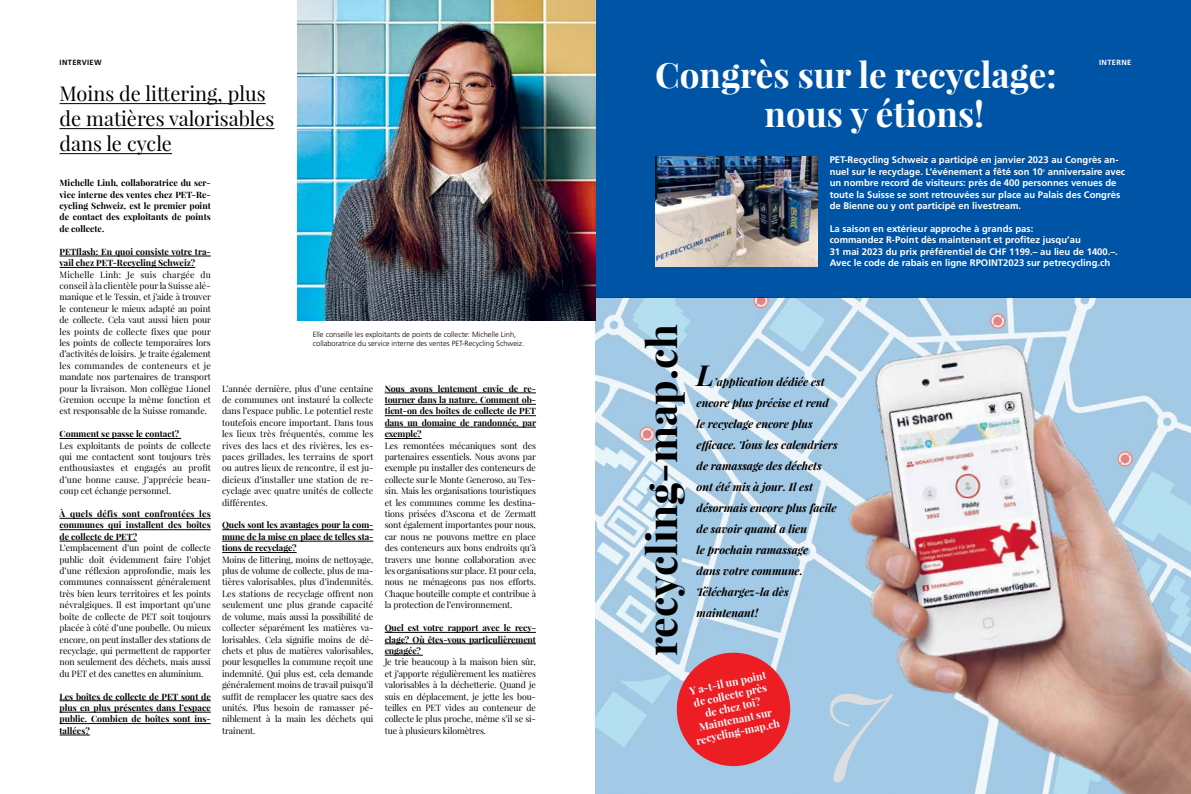
<style>
.page{position:relative;width:1191px;height:794px;background:#fff}
.page>*{position:absolute;margin:0;border:0;box-sizing:border-box;transform-origin:0 0}
.t1{font:italic 120px "Playfair Display";color:#dcddde}
.t2{font:700 41px "Playfair Display";color:#000}
.t3{font:700 35px/39px "Playfair Display";color:#fff}
.t4{font:italic 700 29px "Playfair Display";color:#000}
.t5{font:20px/25px "Playfair Display";color:#000}
.t6{font:italic 700 11px/21px "Playfair Display";color:#000}
.t7{font:700 10.5px/12.5px "Playfair Display";color:#fff;text-align:center}
.t8{font:700 9.5px/11.4px "Frutiger";color:#fff}
.t9{font:8.8px/11.4px "Playfair Display";letter-spacing:-.01em;color:#000;text-align:justify}
.t10{font:700 8.8px/11.4px "Playfair Display";letter-spacing:-.005em;color:#000;text-align:justify}
.t11{font:300 7.5px/9px "Frutiger";color:#000}
.t12{font:700 7.5px "Frutiger";letter-spacing:.05em;color:#000}
.t13{font:700 7.5px "Frutiger";color:#fff}
</style>
<div class="page">
<div style="left:595px;top:0;width:596px;height:298px;background:#0054a6"></div>
<img style="left:595px;top:298px;width:596px;height:496px">
<img style="left:814px;top:322px;width:377px;height:472px">
<img style="left:655px;top:156px;width:162px;height:111px">
<img style="left:298px;top:0;width:297px;height:320px">
<svg style="left:671px;top:647px;width:124px;height:124px;background:#d55967"></svg>
<hr style="left:60px;top:256px;width:151px;height:1px;background:#000">
<hr style="left:60px;top:267px;width:135px;height:1px;background:#000">
<hr style="left:60px;top:438px;width:121px;height:1px;background:#000">
<hr style="left:60px;top:518px;width:151px;height:1px;background:#000">
<hr style="left:60px;top:529px;width:151px;height:1px;background:#000">
<hr style="left:60px;top:541px;width:77px;height:1px;background:#000">
<hr style="left:60px;top:700px;width:151px;height:1px;background:#000">
<hr style="left:60px;top:712px;width:151px;height:1px;background:#000">
<hr style="left:60px;top:723px;width:151px;height:1px;background:#000">
<hr style="left:60px;top:735px;width:30px;height:1px;background:#000">
<hr style="left:222px;top:529px;width:151px;height:1px;background:#000">
<hr style="left:222px;top:541px;width:151px;height:1px;background:#000">
<hr style="left:222px;top:552px;width:75px;height:1px;background:#000">
<hr style="left:60px;top:103px;width:206px;height:1px;background:#000">
<hr style="left:60px;top:128px;width:214px;height:1px;background:#000">
<hr style="left:60px;top:153px;width:112px;height:1px;background:#000">
<hr style="left:385px;top:393px;width:151px;height:1px;background:#000">
<hr style="left:385px;top:404px;width:151px;height:1px;background:#000">
<hr style="left:385px;top:415px;width:151px;height:1px;background:#000">
<hr style="left:385px;top:427px;width:151px;height:1px;background:#000">
<hr style="left:385px;top:438px;width:37px;height:1px;background:#000">
<hr style="left:385px;top:632px;width:151px;height:1px;background:#000">
<hr style="left:385px;top:643px;width:151px;height:1px;background:#000">
<hr style="left:385px;top:655px;width:38px;height:1px;background:#000">
<p class="t12" style="left:60px;top:58px;width:44px">Interview</p>
<h3 class="t5" style="left:60px;top:80px;width:216px">Moins de littering, plus de matières valorisables dans le cycle</h3>
<p class="t10" style="left:60px;top:177px;width:153px">Michelle Linh, collaboratrice du ser&shy;vice interne des ventes chez PET-Re&shy;cycling Schweiz, est le premier point de contact des exploitants de points de collecte.</p>
<p class="t10" style="left:60px;top:246px;width:153px">PETflash: En quoi consiste votre tra&shy;vail chez PET-Recycling Schweiz?</p>
<p class="t9" style="left:60px;top:268px;width:153px">Michelle Linh: Je suis chargée du conseil à la clientèle pour la Suisse alé&shy;manique et le Tessin, et j’aide à trouver le conteneur le mieux adapté au point de collecte. Cela vaut aussi bien pour les points de collecte fixes que pour les points de collecte temporaires lors d’activités de loisirs. Je traite également les commandes de conteneurs et je mandate nos partenaires de transport pour la livraison. Mon collègue Lionel Gremion occupe la même fonction et est responsable de la Suisse romande.</p>
<p class="t10" style="left:60px;top:428px;width:121px">Comment se passe le contact?</p>
<p class="t9" style="left:60px;top:439px;width:153px">Les exploitants de points de collecte qui me contactent sont toujours très enthousiastes et engagés au profit d’une bonne cause. J’apprécie beau&shy;coup cet échange personnel.</p>
<p class="t10" style="left:60px;top:508px;width:153px">À quels défis sont confrontées les communes qui installent des boîtes de collecte de PET?</p>
<p class="t9" style="left:60px;top:542px;width:153px">L’emplacement d’un point de collecte public doit évidemment faire l’objet d’une réflexion approfondie, mais les communes connaissent généralement très bien leurs territoires et les points névralgiques. Il est important qu’une boîte de collecte de PET soit toujours placée à côté d’une poubelle. Ou mieux encore, on peut installer des stations de recyclage, qui permettent de rapporter non seulement des déchets, mais aussi du PET et des canettes en aluminium.</p>
<p class="t10" style="left:60px;top:690px;width:153px">Les boîtes de collecte de PET sont de plus en plus présentes dans l’espace public. Combien de boîtes sont ins&shy;tallées?</p>
<p class="t11" style="left:313px;top:330px;width:213px">Elle conseille les exploitants de points de collecte: Michelle Linh, collaboratrice du service interne des ventes PET-Recycling Schweiz.</p>
<p class="t9" style="left:222px;top:382px;width:153px">L’année dernière, plus d’une centaine de communes ont instauré la collecte dans l’espace public. Le potentiel reste toutefois encore important. Dans tous les lieux très fréquentés, comme les rives des lacs et des rivières, les es&shy;paces grillades, les terrains de sport ou autres lieux de rencontre, il est ju&shy;dicieux d’installer une station de re&shy;cyclage avec quatre unités de collecte différentes.</p>
<p class="t10" style="left:222px;top:519px;width:153px">Quels sont les avantages pour la com&shy;mune de la mise en place de telles sta&shy;tions de recyclage?</p>
<p class="t9" style="left:222px;top:553px;width:153px">Moins de littering, moins de nettoyage, plus de volume de collecte, plus de ma&shy;tières valorisables, plus d’indemnités.<br>Les stations de recyclage offrent non seulement une plus grande capacité de volume, mais aussi la possibilité de collecter séparément les matières va&shy;lorisables. Cela signifie moins de dé&shy;chets et plus de matières valorisables, pour lesquelles la commune reçoit une indemnité. Qui plus est, cela demande généralement moins de travail puisqu’il suffit de remplacer les quatre sacs des unités. Plus besoin de ramasser pé&shy;niblement à la main les déchets qui traînent.</p>
<p class="t10" style="left:385px;top:382px;width:153px">Nous avons lentement envie de re&shy;tourner dans la nature. Comment ob&shy;tient-on des boîtes de collecte de PET dans un domaine de randonnée, par exemple?</p>
<p class="t9" style="left:385px;top:439px;width:153px">Les remontées mécaniques sont des partenaires essentiels. Nous avons par exemple pu installer des conteneurs de collecte sur le Monte Generoso, au Tes&shy;sin. Mais les organisations touristiques et les communes comme les destina&shy;tions prisées d’Ascona et de Zermatt sont également importantes pour nous, car nous ne pouvons mettre en place des conteneurs aux bons endroits qu’à travers une bonne collaboration avec les organisations sur place. Et pour cela, nous ne ménageons pas nos efforts.<br>Chaque bouteille compte et contribue à la protection de l’environnement.</p>
<p class="t10" style="left:385px;top:622px;width:153px">Quel est votre rapport avec le recy&shy;clage? Où êtes-vous particulièrement engagée?</p>
<p class="t9" style="left:385px;top:656px;width:153px">Je trie beaucoup à la maison bien sûr, et j’apporte régulièrement les matières valorisables à la déchetterie. Quand je suis en déplacement, je jette les bou&shy;teilles en PET vides au conteneur de collecte le plus proche, même s’il se si&shy;tue à plusieurs kilomètres.</p>
<h3 class="t3" style="left:764px;top:55px;width:293px;text-indent:-109px">Congrès sur le recyclage: nous y étions!</h3>
<p class="t8" style="left:829px;top:154px;width:297px">PET-Recycling Schweiz a participé en janvier 2023 au Congrès an&shy;nuel sur le recyclage. L’événement a fêté son 10<sup>e</sup> anniversaire avec un nombre record de visiteurs: près de 400 personnes venues de toute la Suisse se sont retrouvées sur place au Palais des Congrès de Bienne ou y ont participé en livestream.</p>
<p class="t8" style="left:829px;top:223px;width:253px">La saison en extérieur approche à grands pas: commandez R-Point dès maintenant et profitez jusqu’au<br>31 mai 2023 du prix préférentiel de CHF</p>
<p class="t13" style="left:1099px;top:58px;width:5px">INTE</p>
<p class="t13" style="left:1116px;top:58px;width:11px">RNE</p>
<p class="t8" style="left:1009px;top:245px;width:110px">1199.– au lieu de 1400.–.</p>
<p class="t8" style="left:829px;top:257px;width:158px">Avec le code de rabais en ligne RPOINT</p>
<p class="t8" style="left:1003px;top:257px;width:108px">2023 sur petrecycling.ch</p>
<h2 class="t2" style="left:636px;top:656px;width:334px;rotate:-90deg">recycling-map.ch</h2>
<h3 class="t4" style="left:696px;top:355px;width:19px">L</h3>
<p class="t6" style="left:696px;top:371px;width:142px;text-indent:18px">’application dédiée est encore plus précise et rend le recyclage encore plus efficace. Tous les calendriers de ramassage des déchets ont été mis à jour. Il est désormais encore plus facile de savoir quand a lieu<br>le prochain ramassage<br>dans votre commune.<br>Téléchargez-la dès maintenant!</p>
<p class="t7" style="left:684px;top:685px;width:87px;rotate:-12deg">Y a-t-il un point de collecte près de chez toi?<br>Maintenant sur recycling-map.ch</p>
<h1 class="t1" style="left:817px;top:655px;width:65px">7</h1>
</div>
